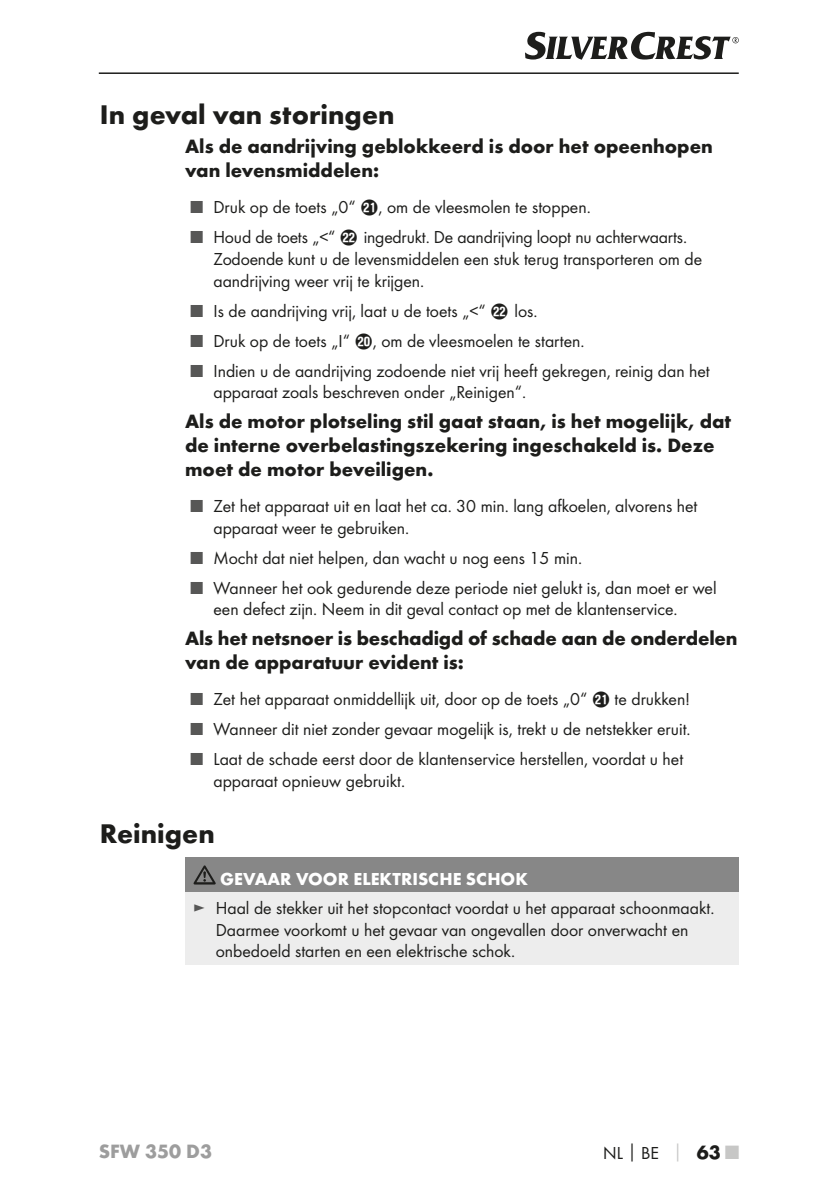
<style>
.page{position:relative;width:839px;height:1190px;background:#fff}
.page>*{position:absolute;margin:0;border:0;box-sizing:border-box;transform-origin:0 0}
.t1{font:700 28px "Futura";color:#1d1d1b}
.t2{font:700 20px/24px "Futura";color:#1d1d1b}
.t3{font:700 20px "Futura";color:#9d9d9d}
.t4{font:18px/21.6px "Futura Boo";color:#1d1d1b}
.t5{font:700 18px "Futura";color:#fff}
.s1{color:#575756}
.s2{font-family:"Hako PI Nummern"}
.s3{font-family:"Futura";font-weight:700}
.s4{font-family:"Futura";font-weight:700;color:#c7c7c6}
.s5{font-family:"Futura";font-weight:700;font-size:20px}
.s6{font-family:"Futura";font-weight:700;font-size:20px;color:#c7c7c6}
</style>
<div class="page">
<hr style="left:99px;top:72px;width:639px;height:2px;background:#1d1d1b">
<svg style="left:525px;top:32px;width:213px;height:28px"></svg>
<div style="left:185px;top:856px;width:553px;height:36px;background:#878787"></div>
<div style="left:185px;top:892px;width:553px;height:73px;background:#ededed"></div>
<svg style="left:193px;top:865px;width:22px;height:19px"></svg>
<h1 class="t1" style="left:100px;top:97px;width:296px">In geval van storingen</h1>
<p class="t2" style="left:185px;top:134px;width:529px">Als de aandrijving geblokkeerd is door het opeenhopen van levensmiddelen:</p>
<p class="t4" style="left:191px;top:196px;width:399px"><span class="s1">■</span> Druk op de toets „0“ <span class="s2">A</span>, om de vleesmolen te stoppen.</p>
<p class="t4" style="left:213px;top:226px;width:490px;text-indent:-23px"><span class="s1">■</span> Houd de toets „&lt;“ <span class="s2">S</span> ingedrukt. De aandrijving loopt nu achterwaarts.<br>Zodoende kunt u de levensmiddelen een stuk terug transporteren om de aandrijving weer vrij te krijgen.</p>
<p class="t4" style="left:191px;top:300px;width:346px"><span class="s1">■</span> Is de aandrijving vrij, laat u de toets „&lt;“ <span class="s2">S</span> los.</p>
<p class="t4" style="left:191px;top:330px;width:393px"><span class="s1">■</span> Druk op de toets „I“ <span class="s2">P</span>, om de vleesmoelen te starten.</p>
<p class="t4" style="left:213px;top:360px;width:497px;text-indent:-23px"><span class="s1">■</span> Indien u de aandrijving zodoende niet vrij heeft gekregen, reinig dan het apparaat zoals beschreven onder „Reinigen“.</p>
<p class="t2" style="left:185px;top:409px;width:547px">Als de motor plotseling stil gaat staan, is het mogelijk, dat de interne overbelastingszekering ingeschakeld is. Deze moet de motor beveiligen.</p>
<p class="t4" style="left:213px;top:495px;width:485px;text-indent:-23px"><span class="s1">■</span> Zet het apparaat uit en laat het ca. 30 min. lang afkoelen, alvorens het apparaat weer te gebruiken.</p>
<p class="t4" style="left:191px;top:547px;width:390px"><span class="s1">■</span> Mocht dat niet helpen, dan wacht u nog eens 15 min.</p>
<p class="t4" style="left:213px;top:577px;width:504px;text-indent:-23px"><span class="s1">■</span> Wanneer het ook gedurende deze periode niet gelukt is, dan moet er wel een defect zijn. Neem in dit geval contact op met de klantenservice.</p>
<p class="t2" style="left:185px;top:626px;width:553px">Als het netsnoer is beschadigd of schade aan de onderdelen van de apparatuur evident is:</p>
<p class="t4" style="left:191px;top:688px;width:501px"><span class="s1">■</span> Zet het apparaat onmiddellijk uit, door op de toets „0“ <span class="s2">A</span> te drukken!</p>
<p class="t4" style="left:191px;top:718px;width:499px"><span class="s1">■</span> Wanneer dit niet zonder gevaar mogelijk is, trekt u de netstekker eruit.</p>
<p class="t4" style="left:213px;top:748px;width:471px;text-indent:-23px"><span class="s1">■</span> Laat de schade eerst door de klantenservice herstellen, voordat u het apparaat opnieuw gebruikt.</p>
<h1 class="t1" style="left:100px;top:816px;width:116px">Reinigen</h1>
<p class="t5" style="left:220px;top:867px;width:309px">GEVAAR VOOR ELEKTRISCHE SCHOK</p>
<p class="t4" style="left:216px;top:897px;width:497px;text-indent:-23px"><span class="s1">►</span> Haal de stekker uit het stopcontact voordat u het apparaat schoonmaakt.<br>Daarmee voorkomt u het gevaar van ongevallen door onverwacht en onbedoeld starten en een elektrische schok.</p>
<p class="t3" style="left:99px;top:1138px;width:115px">SFW 350 D3</p>
<p class="t4" style="left:603px;top:1142px;width:137px">NL<span class="s3">│</span>BE <span class="s4">│</span> <span class="s5">63</span> <span class="s6">■</span></p>
</div>
